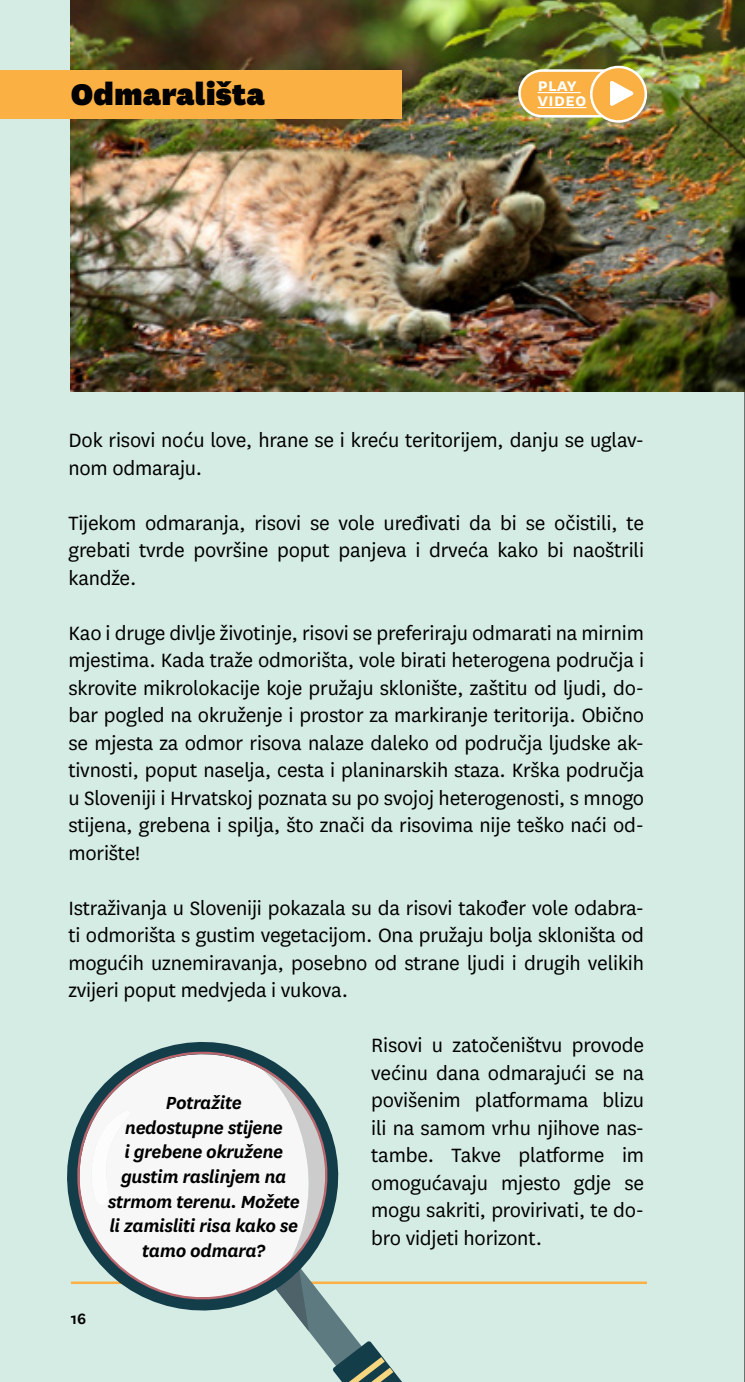
<style>
.page{position:relative;width:745px;height:1382px;background:#fff}
.page>*{position:absolute;margin:0;border:0;box-sizing:border-box;transform-origin:0 0}
.t1{font:900 35px "National";color:#000}
.t2{font:22.5px/27.5px "National";letter-spacing:-.01em;color:#000;text-align:justify}
.t3{font:italic 600 20.5px/24.5px "National";letter-spacing:-.02em;color:#000;text-align:center}
.t4{font:600 20px/15px "National";letter-spacing:-.005em;color:#fff}
.t5{font:600 17.5px "National";color:#000}
</style>
<div class="page">
<div style="left:0;top:0;width:744px;height:1382px;background:#d5ece5"></div>
<hr style="left:71px;top:1281px;width:575px;height:3px;background:#fab042">
<hr style="left:744px;top:0;width:1px;height:1382px;background:#000">
<img style="left:71px;top:0;width:673px;height:391px">
<div style="left:0;top:70px;width:401px;height:49px;background:#fab042"></div>
<svg style="left:306px;top:1281px;width:154px;height:101px"></svg>
<svg style="left:67px;top:1042px;width:288px;height:286px"></svg>
<svg style="left:71px;top:1045px;width:263px;height:261px;fill:#f7f7f7"></svg>
<svg style="left:591px;top:67px;width:54px;height:54px"></svg>
<div style="left:589px;top:66px;width:57px;height:57px;border:2px solid #fff;border-radius:50%"></div>
<svg style="left:516px;top:68px;width:120px;height:51px;background:#eeb964"></svg>
<h1 class="t1" style="left:71px;top:69px;width:195px">Odmarališta</h1>
<p class="t4" style="left:537px;top:76px;width:50px">play video</p>
<p class="t2" style="left:68px;top:425px;width:577px">Dok risovi noću love, hrane se i kreću teritorijem, danju se uglav&shy;nom odmaraju.</p>
<p class="t2" style="left:68px;top:508px;width:576px">Tijekom odmaranja, risovi se vole uređivati da bi se očistili, te grebati tvrde površine poput panjeva i drveća kako bi naoštrili kandže.</p>
<p class="t2" style="left:68px;top:618px;width:577px">Kao i druge divlje životinje, risovi se preferiraju odmarati na mirnim mjestima. Kada traže odmorišta, vole birati heterogena područja i skrovite mikrolokacije koje pružaju sklonište, zaštitu od ljudi, do&shy;bar pogled na okruženje i prostor za markiranje teritorija. Obično se mjesta za odmor risova nalaze daleko od područja ljudske ak&shy;tivnosti, poput naselja, cesta i planinarskih staza. Krška područja u Sloveniji i Hrvatskoj poznata su po svojoj heterogenosti, s mnogo stijena, grebena i spilja, što znači da risovima nije teško naći od&shy;morište!</p>
<p class="t2" style="left:68px;top:893px;width:577px">Istraživanja u Sloveniji pokazala su da risovi također vole odabra&shy;ti odmorišta s gustim vegetacijom. Ona pružaju bolja skloništa od mogućih uznemiravanja, posebno od strane ljudi i drugih velikih zvijeri poput medvjeda i vukova.</p>
<p class="t2" style="left:371px;top:1030px;width:274px">Risovi u zatočeništvu provode većinu dana odmarajući se na povišenim platformama blizu ili na samom vrhu njihove nas&shy;tambe. Takve platforme im omogućavaju mjesto gdje se mogu sakriti, provirivati, te do&shy;bro vidjeti horizont.</p>
<p class="t3" style="left:108px;top:1090px;width:193px">Potražite<br>nedostupne stijene<br>i grebene okružene gustim raslinjem na strmom terenu. Možete li zamisliti risa kako se tamo odmara?</p>
<p class="t5" style="left:71px;top:1307px;width:17px">16</p>
</div>
